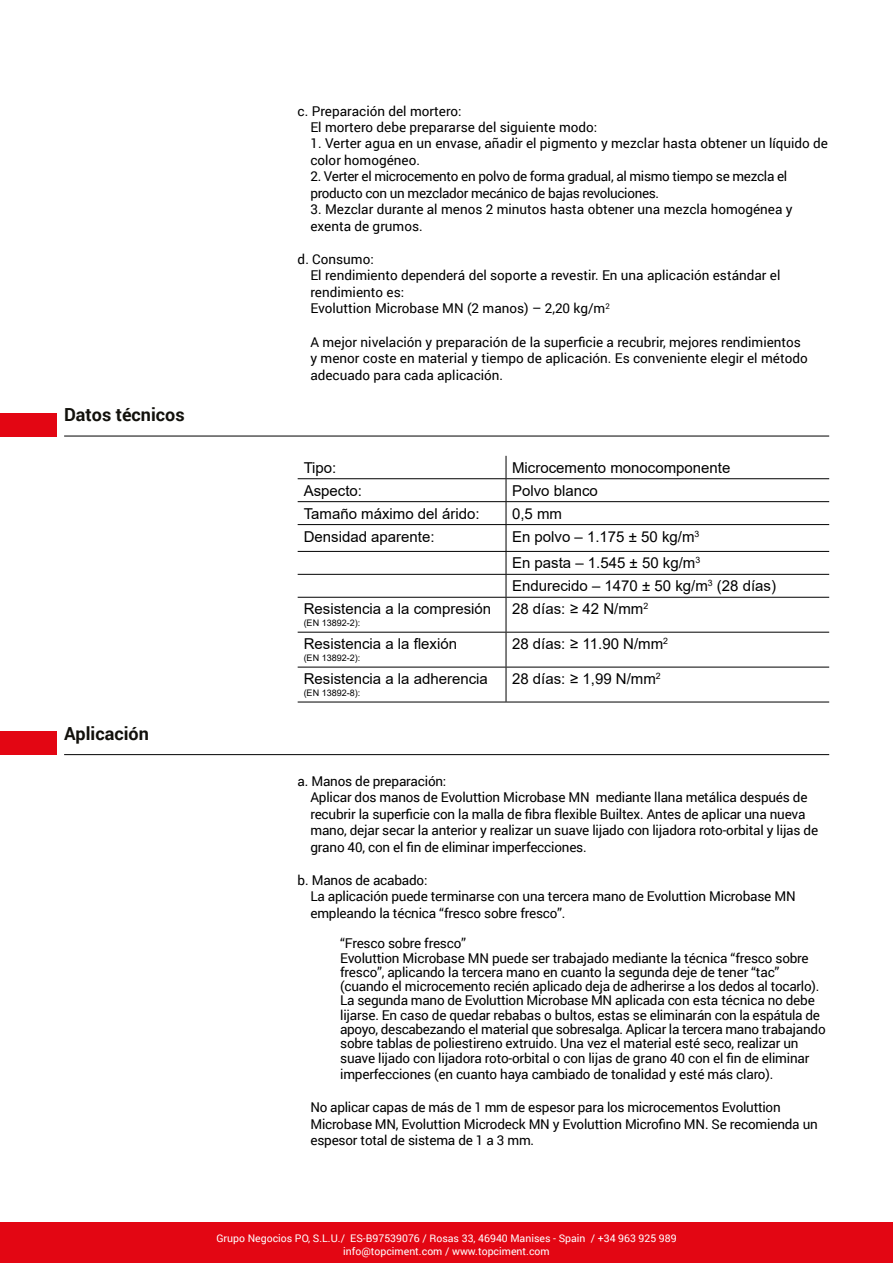
<style>
.page{position:relative;width:893px;height:1263px;background:#fff}
.page>*{position:absolute;margin:0;border:0;box-sizing:border-box;transform-origin:0 0}
.t1{font:700 18px "Roboto";color:#12110c}
.t2{font:15px/26.8px "Arial";color:#000}
.t3{font:13.5px/16.5px "Roboto";letter-spacing:-.015em;color:#000}
.t4{font:10.5px "Roboto";color:#fff}
.t5{font:9px "Arial";color:#000}
</style>
<div class="page">
<div style="left:0;top:1222px;width:893px;height:41px;background:#e30613"></div>
<div style="left:0;top:413px;width:56px;height:23px;background:#e30613"></div>
<div style="left:0;top:732px;width:56px;height:23px;background:#e30613"></div>
<hr style="left:298px;top:478px;width:208px;height:1px;background:#000">
<hr style="left:506px;top:478px;width:323px;height:1px;background:#000">
<hr style="left:298px;top:501px;width:208px;height:1px;background:#000">
<hr style="left:506px;top:501px;width:323px;height:1px;background:#000">
<hr style="left:298px;top:524px;width:208px;height:1px;background:#000">
<hr style="left:506px;top:524px;width:323px;height:1px;background:#000">
<hr style="left:298px;top:551px;width:208px;height:1px;background:#000">
<hr style="left:506px;top:551px;width:323px;height:1px;background:#000">
<hr style="left:298px;top:574px;width:208px;height:1px;background:#000">
<hr style="left:506px;top:574px;width:323px;height:1px;background:#000">
<svg style="left:506px;top:456px;width:1px;height:141px"></svg>
<hr style="left:298px;top:597px;width:208px;height:1px;background:#000">
<hr style="left:506px;top:597px;width:323px;height:1px;background:#000">
<hr style="left:506px;top:598px;width:1px;height:34px;background:#000">
<hr style="left:298px;top:632px;width:208px;height:1px;background:#000">
<hr style="left:506px;top:632px;width:323px;height:1px;background:#000">
<hr style="left:506px;top:632px;width:1px;height:35px;background:#000">
<hr style="left:298px;top:667px;width:208px;height:1px;background:#000">
<hr style="left:506px;top:667px;width:323px;height:1px;background:#000">
<hr style="left:506px;top:667px;width:1px;height:35px;background:#000">
<hr style="left:298px;top:702px;width:208px;height:1px;background:#000">
<hr style="left:506px;top:702px;width:323px;height:1px;background:#000">
<hr style="left:64px;top:436px;width:765px;height:1px;background:#000">
<hr style="left:64px;top:754px;width:765px;height:1px;background:#000">
<h1 class="t1" style="left:64px;top:402px;width:122px">Datos técnicos</h1>
<h1 class="t1" style="left:64px;top:721px;width:86px">Aplicación</h1>
<p class="t3" style="left:310px;top:102px;width:288px;text-indent:-13px">c. Preparación del mortero:<br>El mortero debe prepararse del siguiente modo:</p>
<p class="t3" style="left:310px;top:135px;width:519px">1. Verter agua en un envase, añadir el pigmento y mezclar hasta obtener un líquido de color homogéneo.</p>
<p class="t3" style="left:310px;top:168px;width:478px">2. Verter el microcemento en polvo de forma gradual, al mismo tiempo se mezcla el producto con un mezclador mecánico de bajas revoluciones.</p>
<p class="t3" style="left:310px;top:201px;width:484px">3. Mezclar durante al menos 2 minutos hasta obtener una mezcla homogénea y exenta de grumos.</p>
<p class="t3" style="left:310px;top:250px;width:471px;text-indent:-13px">d. Consumo:<br>El rendimiento dependerá del soporte a revestir. En una aplicación estándar el rendimiento es:<br>Evoluttion Microbase MN (2 manos) – 2,20 kg/m<sup>2</sup></p>
<p class="t3" style="left:310px;top:333px;width:499px">A mejor nivelación y preparación de la superficie a recubrir, mejores rendimientos y menor coste en material y tiempo de aplicación. Es conveniente elegir el método adecuado para cada aplicación.</p>
<p class="t2" style="left:304px;top:454px;width:34px">Tipo:</p>
<p class="t2" style="left:512px;top:454px;width:220px">Microcemento monocomponente</p>
<p class="t2" style="left:304px;top:477px;width:60px">Aspecto:</p>
<p class="t2" style="left:512px;top:477px;width:87px">Polvo blanco</p>
<p class="t2" style="left:304px;top:500px;width:177px">Tamaño máximo del árido:</p>
<p class="t2" style="left:512px;top:500px;width:52px">0,5 mm</p>
<p class="t2" style="left:304px;top:523px;width:132px">Densidad aparente:</p>
<p class="t2" style="left:512px;top:523px;width:190px">En polvo – 1.175 ± 50 kg/m<sup>3<br></sup>En pasta – 1.545 ± 50 kg/m<sup>3</sup></p>
<p class="t2" style="left:512px;top:572px;width:266px">Endurecido – 1470 ± 50 kg/m<sup>3</sup> (28 días)</p>
<p class="t2" style="left:304px;top:595px;width:189px">Resistencia a la compresión</p>
<p class="t5" style="left:304px;top:617px;width:58px">(EN 13892-2):</p>
<p class="t2" style="left:512px;top:595px;width:138px">28 días: ≥ 42 N/mm<sup>2</sup></p>
<p class="t2" style="left:304px;top:630px;width:155px">Resistencia a la flexión</p>
<p class="t5" style="left:304px;top:652px;width:58px">(EN 13892-2):</p>
<p class="t2" style="left:304px;top:665px;width:186px">Resistencia a la adherencia</p>
<p class="t5" style="left:304px;top:687px;width:58px">(EN 13892-8):</p>
<p class="t2" style="left:512px;top:630px;width:158px">28 días: ≥ 11.90 N/mm<sup>2</sup></p>
<p class="t2" style="left:512px;top:665px;width:150px">28 días: ≥ 1,99 N/mm<sup>2</sup></p>
<p class="t3" style="left:310px;top:772px;width:509px;text-indent:-13px">a. Manos de preparación:<br>Aplicar dos manos de Evoluttion Microbase MN mediante llana metálica después de recubrir la superficie con la malla de fibra flexible Builtex. Antes de aplicar una nueva mano, dejar secar la anterior y realizar un suave lijado con lijadora roto-orbital y lijas de grano 40, con el fin de eliminar imperfecciones.</p>
<p class="t3" style="left:310px;top:871px;width:487px;text-indent:-13px">b. Manos de acabado:<br>La aplicación puede terminarse con una tercera mano de Evoluttion Microbase MN empleando la técnica “fresco sobre fresco”.</p>
<p class="t3" style="left:340px;top:936px;width:487px;line-height:14.2px">“Fresco sobre fresco”<br>Evoluttion Microbase MN puede ser trabajado mediante la técnica “fresco sobre fresco”, aplicando la tercera mano en cuanto la segunda deje de tener “tac” (cuando el microcemento recién aplicado deja de adherirse a los dedos al tocarlo).<br>La segunda mano de Evoluttion Microbase MN aplicada con esta técnica no debe lijarse. En caso de quedar rebabas o bultos, estas se eliminarán con la espátula de apoyo, descabezando el material que sobresalga. Aplicar la tercera mano trabajando sobre tablas de poliestireno extruido. Una vez el material esté seco, realizar un suave lijado con lijadora roto-orbital o con lijas de grano 40 con el fin de eliminar</p>
<p class="t3" style="left:340px;top:1065px;width:435px">imperfecciones (en cuanto haya cambiado de tonalidad y esté más claro).</p>
<p class="t3" style="left:310px;top:1098px;width:509px">No aplicar capas de más de 1 mm de espesor para los microcementos Evoluttion<br>Microbase MN, Evoluttion Microdeck MN y Evoluttion Microfino MN. Se recomienda un espesor total de sistema de 1 a 3 mm.</p>
<p class="t4" style="left:216px;top:1231px;width:462px">Grupo Negocios PO, S.L.U./ ES-B97539076 / Rosas 33, 46940 Manises - Spain / +34 963 925 989</p>
<p class="t4" style="left:343px;top:1244px;width:208px">info@topciment.com / www.topciment.com</p>
</div>
